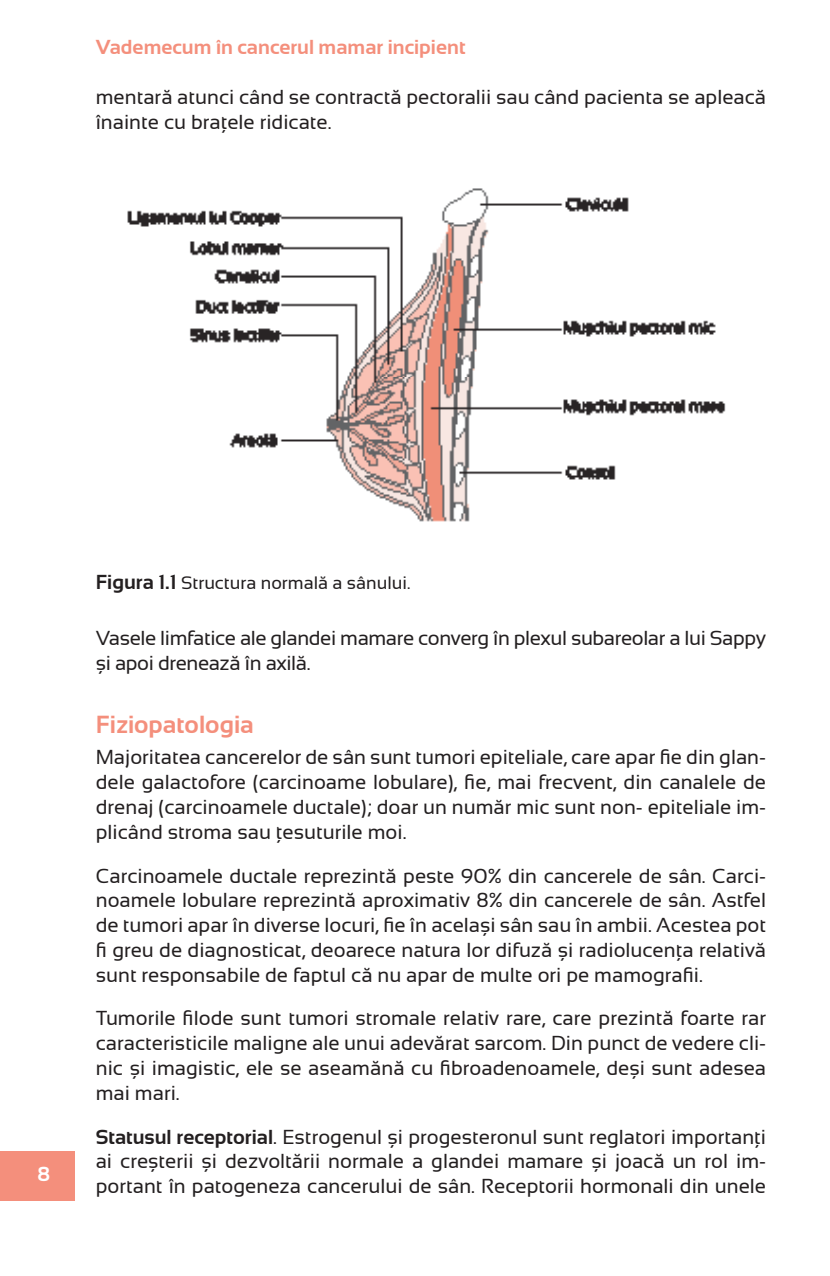
<style>
.page{position:relative;width:830px;height:1276px;background:#fff}
.page>*{position:absolute;margin:0;border:0;box-sizing:border-box;transform-origin:0 0}
.alcim_1{font:700 24.75px "Sansation";color:#f48f7c}
.text{font:20.25px/24.8px "Sansation";color:#231f20;text-align:justify}
.text-2{font:20.25px/24.8px "Sansation";letter-spacing:-.02em;color:#231f20}
.t1{font:700 20.25px "Sansation";color:#f48f7c}
.t2{font:700 20.25px "Sansation";color:#fff}
.tablazat{font:18px "Sansation";color:#231f20}
.s1{font-weight:700;font-size:20.25px}
.s2{font-weight:700}
</style>
<div class="page">
<div style="left:0;top:1150px;width:75px;height:50px;background:#f48f7c"></div>
<img style="left:127px;top:188px;width:599px;height:334px">
<p class="t1" style="left:96px;top:36px;width:371px">Vademecum în cancerul mamar incipient</p>
<p class="text" style="left:96px;top:85px;width:671px">mentară atunci când se contractă pectoralii sau când pacienta se apleacă înainte cu brațele ridicate.</p>
<p class="t2" style="left:37px;top:1162px;width:14px">8</p>
<p class="tablazat" style="left:96px;top:572px;width:316px"><span class="s1">Figura 1.1</span> Structura normală a sânului.</p>
<p class="text-2" style="left:96px;top:626px;width:671px">Vasele limfatice ale glandei mamare converg în plexul subareolar a lui Sappy și apoi drenează în axilă.</p>
<p class="alcim_1" style="left:96px;top:711px;width:160px">Fiziopatologia</p>
<p class="text" style="left:96px;top:745px;width:671px">Majoritatea cancerelor de sân sunt tumori epiteliale, care apar fie din glan&shy;dele galactofore (carcinoame lobulare), fie, mai frecvent, din canalele de drenaj (carcinoamele ductale); doar un număr mic sunt non- epiteliale im&shy;plicând stroma sau țesuturile moi.</p>
<p class="text" style="left:96px;top:863px;width:671px">Carcinoamele ductale reprezintă peste 90% din cancerele de sân. Carci&shy;noamele lobulare reprezintă aproximativ 8% din cancerele de sân. Astfel de tumori apar în diverse locuri, fie în același sân sau în ambii. Acestea pot fi greu de diagnosticat, deoarece natura lor difuză și radiolucența relativă sunt responsabile de faptul că nu apar de multe ori pe mamografii.</p>
<p class="text" style="left:96px;top:1006px;width:671px">Tumorile filode sunt tumori stromale relativ rare, care prezintă foarte rar caracteristicile maligne ale unui adevărat sarcom. Din punct de vedere cli&shy;nic și imagistic, ele se aseamănă cu fibroadenoamele, deși sunt adesea mai mari.</p>
<p class="text" style="left:96px;top:1124px;width:671px"><span class="s2">Statusul receptorial</span>. Estrogenul și progesteronul sunt reglatori importanți ai creșterii și dezvoltării normale a glandei mamare și joacă un rol im&shy;portant în patogeneza cancerului de sân. Receptorii hormonali din unele</p>
</div>
